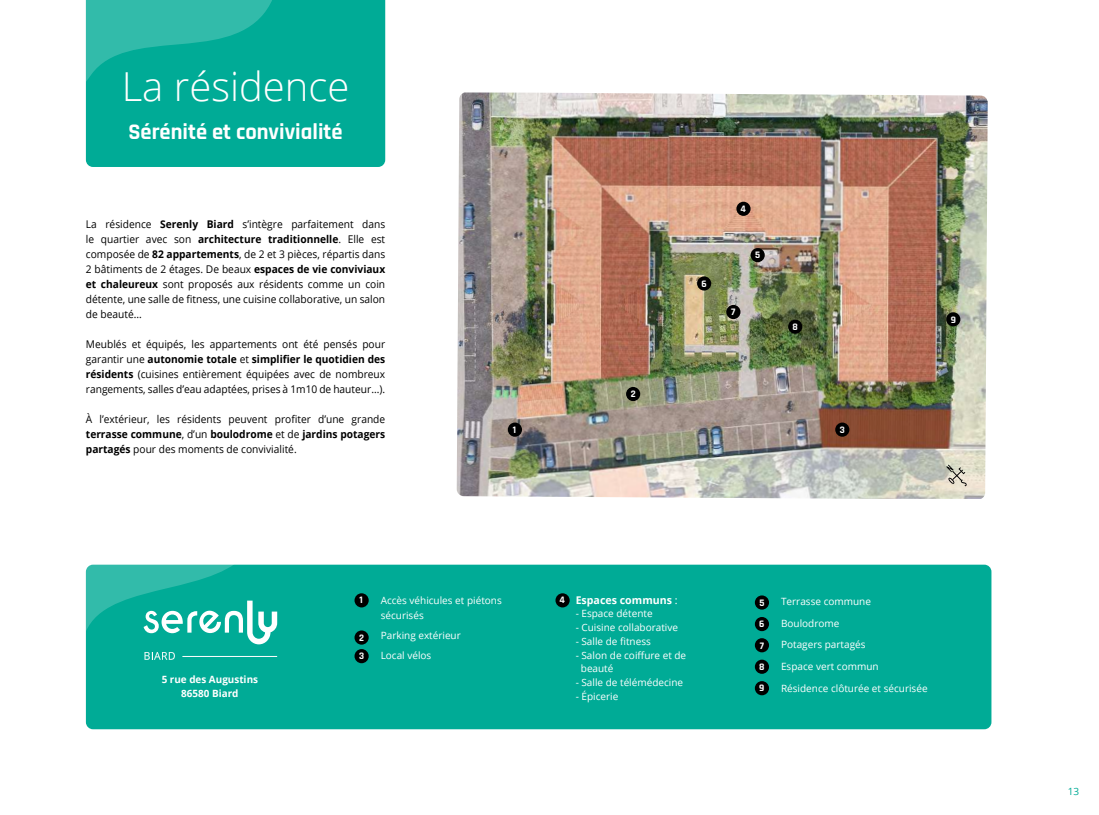
<style>
.page{position:relative;width:1099px;height:815px;background:#fff}
.page>*{position:absolute;margin:0;border:0;box-sizing:border-box;transform-origin:0 0}
.t1{font:300 40px "Open Sans";color:#fff}
.t2{font:700 22.5px "Rajdhani";color:#fff}
.t3{font:10.62px/15px "Open Sans";color:#000;text-align:justify;scale:.96 1}
.t4{font:700 10.62px "Open Sans";color:#fff}
.t5{font:10px/15px "Open Sans";color:#fff}
.t6{font:700 10px/13.8px "Open Sans";color:#fff;text-align:center}
.t7{font:700 10px/18.4px "Rajdhani";color:#fff}
.t8{font:10px "Open Sans";color:#00ab96}
.s1{font-weight:700}
.s2{font-weight:400}
</style>
<div class="page">
<img style="left:456px;top:92px;width:531px;height:407px">
<div style="left:626px;top:387px;width:14px;height:14px;background:#000;border-radius:50%"></div>
<div style="left:835px;top:423px;width:14px;height:14px;background:#000;border-radius:50%"></div>
<div style="left:508px;top:423px;width:14px;height:14px;background:#000;border-radius:50%"></div>
<div style="left:697px;top:276px;width:14px;height:15px;background:#000;border-radius:50%"></div>
<div style="left:750px;top:248px;width:14px;height:14px;background:#000;border-radius:50%"></div>
<div style="left:788px;top:320px;width:14px;height:14px;background:#000;border-radius:50%"></div>
<div style="left:726px;top:305px;width:14px;height:14px;background:#000;border-radius:50%"></div>
<svg style="left:946px;top:465px;width:20px;height:21px"></svg>
<div style="left:946px;top:312px;width:14px;height:14px;background:#000;border-radius:50%"></div>
<div style="left:86px;top:0;width:299px;height:167px;background:#00ab96"></div>
<svg style="left:85px;top:0;width:199px;height:82px;background:#19b3a0"></svg>
<div style="left:86px;top:565px;width:905px;height:164px;background:#00ab96;border-radius:7px"></div>
<div style="left:555px;top:593px;width:14px;height:14px;background:#000;border-radius:50%"></div>
<div style="left:354px;top:630px;width:15px;height:15px;background:#000;border-radius:50%"></div>
<div style="left:354px;top:649px;width:15px;height:14px;background:#000;border-radius:50%"></div>
<div style="left:354px;top:593px;width:15px;height:14px;background:#000;border-radius:50%"></div>
<div style="left:754px;top:617px;width:15px;height:14px;background:#000;border-radius:50%"></div>
<div style="left:754px;top:638px;width:15px;height:14px;background:#000;border-radius:50%"></div>
<div style="left:754px;top:660px;width:15px;height:14px;background:#000;border-radius:50%"></div>
<div style="left:754px;top:681px;width:15px;height:14px;background:#000;border-radius:50%"></div>
<div style="left:754px;top:595px;width:15px;height:15px;background:#000;border-radius:50%"></div>
<div style="left:736px;top:202px;width:14px;height:14px;background:#000;border-radius:50%"></div>
<svg style="left:144px;top:652px;width:31px;height:8px"></svg>
<hr style="left:182px;top:656px;width:95px;height:1px;background:#fff">
<svg style="left:86px;top:564px;width:191px;height:80px"></svg>
<h1 class="t1" style="left:122px;top:59px;width:229px">La résidence</h1>
<h2 class="t2" style="left:128px;top:118px;width:216px">Sérénité et convivialité</h2>
<p class="t3" style="left:86px;top:216px;width:313px">La résidence <span class="s1">Serenly Biard</span> s’intègre parfaitement dans le quartier avec son <span class="s1">architecture traditionnelle</span>. Elle est composée de <span class="s1">82 appartements</span>, de 2 et 3 pièces, répartis dans 2 bâtiments de 2 étages. De beaux <span class="s1">espaces de vie conviviaux et chaleureux</span> sont proposés aux résidents comme un coin détente, une salle de fitness, une cuisine collaborative, un salon de beauté...</p>
<p class="t3" style="left:86px;top:336px;width:313px">Meublés et équipés, les appartements ont été pensés pour garantir une <span class="s1">autonomie totale</span> et <span class="s1">simplifier le quotidien des résidents</span> (cuisines entièrement équipées avec de nombreux rangements, salles d’eau adaptées, prises à 1m10 de hauteur...).</p>
<p class="t3" style="left:86px;top:411px;width:313px">À l’extérieur, les résidents peuvent profiter d’une grande <span class="s1">terrasse commune</span>, d’un <span class="s1">boulodrome</span> et de <span class="s1">jardins potagers partagés</span> pour des moments de convivialité.</p>
<p class="t7" style="left:630px;top:385px;width:6px">2</p>
<p class="t7" style="left:701px;top:275px;width:7px">6</p>
<p class="t7" style="left:740px;top:199px;width:7px">4</p>
<p class="t7" style="left:755px;top:246px;width:7px">5</p>
<p class="t7" style="left:731px;top:303px;width:6px">7</p>
<p class="t7" style="left:792px;top:318px;width:7px">8</p>
<p class="t7" style="left:513px;top:420px;width:5px">1</p>
<p class="t7" style="left:839px;top:420px;width:7px">3</p>
<p class="t7" style="left:950px;top:310px;width:7px">9</p>
<p class="t6" style="left:162px;top:673px;width:98px">5 rue des Augustins<br>86580 Biard</p>
<p class="t7" style="left:359px;top:591px;width:5px">1</p>
<p class="t7" style="left:359px;top:629px;width:7px">2<br>3</p>
<p class="t5" style="left:381px;top:593px;width:123px">Accès véhicules et piétons sécurisés</p>
<p class="t7" style="left:559px;top:591px;width:7px">4</p>
<p class="t5" style="left:381px;top:628px;width:82px">Parking extérieur</p>
<p class="t5" style="left:381px;top:647px;width:52px">Local vélos</p>
<p class="t4" style="left:575px;top:592px;width:103px">Espaces communs <span class="s2">:</span></p>
<p class="t5" style="left:575px;top:606px;width:78px">- Espace détente</p>
<p class="t5" style="left:575px;top:620px;width:104px">- Cuisine collaborative</p>
<p class="t5" style="left:575px;top:633px;width:77px">- Salle de fitness</p>
<p class="t5" style="left:581px;top:648px;width:107px;line-height:13.8px;text-indent:-5px">- Salon de coiffure et de beauté</p>
<p class="t5" style="left:575px;top:675px;width:109px">- Salle de télémédecine</p>
<p class="t5" style="left:575px;top:688px;width:44px">- Épicerie</p>
<p class="t7" style="left:759px;top:594px;width:7px">5</p>
<p class="t7" style="left:759px;top:614px;width:7px;line-height:21px">6<br>7</p>
<p class="t5" style="left:781px;top:594px;width:91px">Terrasse commune</p>
<p class="t5" style="left:781px;top:616px;width:60px">Boulodrome</p>
<p class="t5" style="left:781px;top:637px;width:86px">Potagers partagés</p>
<p class="t7" style="left:759px;top:658px;width:7px">8</p>
<p class="t5" style="left:781px;top:659px;width:99px">Espace vert commun</p>
<p class="t7" style="left:759px;top:679px;width:7px">9</p>
<p class="t5" style="left:781px;top:681px;width:148px">Résidence clôturée et sécurisée</p>
<p class="t8" style="left:1067px;top:785px;width:13px">13</p>
</div>
